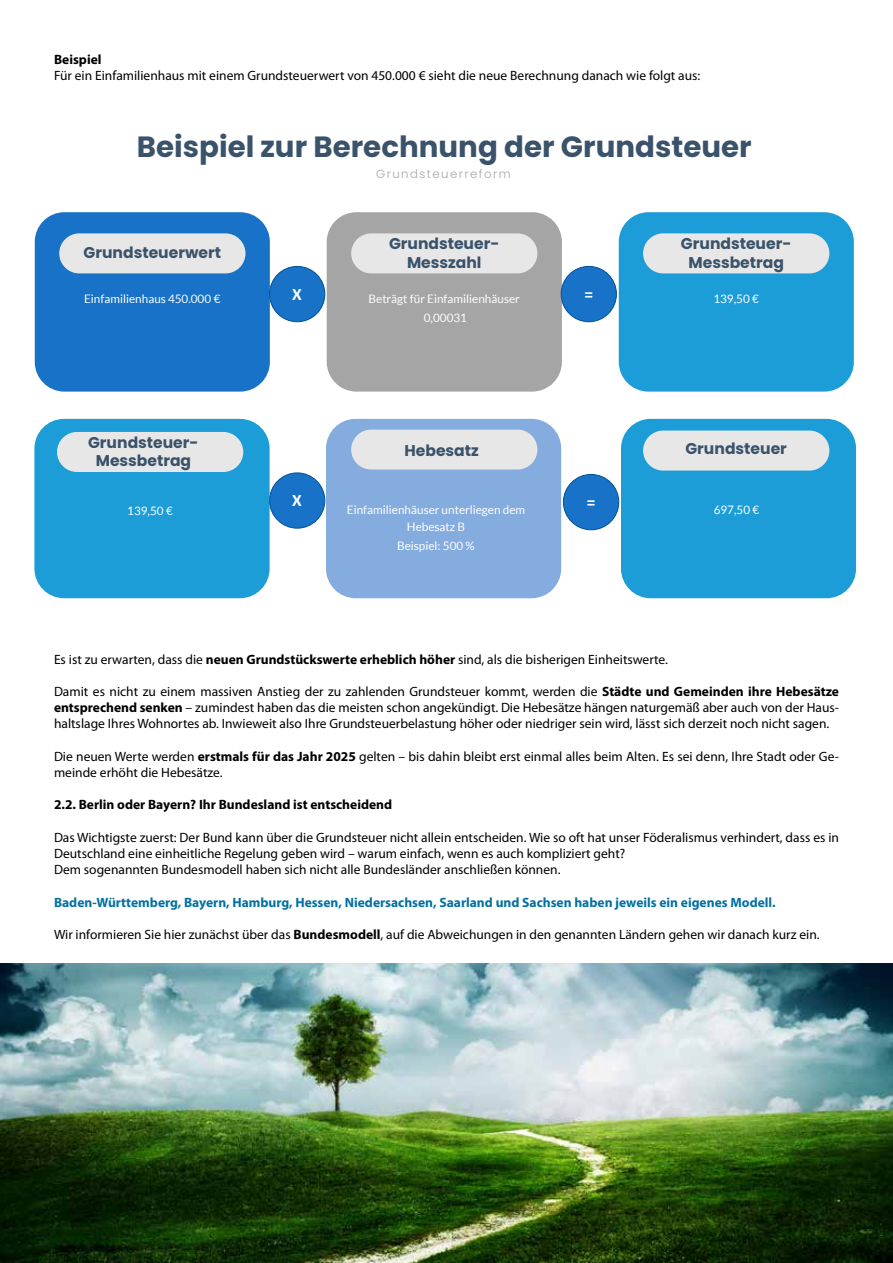
<style>
.page{position:relative;width:893px;height:1263px;background:#fff}
.page>*{position:absolute;margin:0;border:0;box-sizing:border-box;transform-origin:0 0}
.t1{font:700 29.25px "Poppins";color:#3a536b}
.t2{font:700 17.55px "Calibri";color:#fff}
.t3{font:700 15.6px/18.8px "Poppins";color:#3a536b;text-align:center}
.t4{font:13.5px/16.2px "Myriad Pro";color:#000}
.t5{font:700 13.5px "Myriad Pro";color:#0071a2}
.t6{font:700 13.5px "Myriad Pro";color:#000}
.t7{font:11.7px/19.4px "Lato";color:#fff;text-align:center}
.t8{font:300 11.7px "Poppins";letter-spacing:.12em;color:#a6a6a6}
.s1{font-weight:700}
</style>
<div class="page">
<div style="left:35px;top:212px;width:235px;height:180px;background:#1772c8;border-radius:30px"></div>
<div style="left:59px;top:233px;width:186px;height:40px;background:#e8e7e7;border-radius:20px"></div>
<div style="left:327px;top:212px;width:235px;height:180px;background:#a5a5a5;border-radius:30px"></div>
<div style="left:351px;top:233px;width:186px;height:40px;background:#e8e7e7;border-radius:20px"></div>
<div style="left:619px;top:212px;width:235px;height:180px;background:#1c9dd8;border-radius:30px"></div>
<div style="left:643px;top:233px;width:186px;height:40px;background:#e8e7e7;border-radius:20px"></div>
<div style="left:270px;top:266px;width:55px;height:56px;background:#1772c8;border-radius:50%"></div>
<div style="left:269px;top:266px;width:56px;height:56px;border:1px solid #035192;border-radius:50%"></div>
<div style="left:561px;top:266px;width:55px;height:56px;background:#1772c8;border-radius:50%"></div>
<div style="left:561px;top:266px;width:56px;height:56px;border:1px solid #035192;border-radius:50%"></div>
<div style="left:326px;top:419px;width:235px;height:179px;background:#84acdf;border-radius:30px"></div>
<div style="left:34px;top:419px;width:236px;height:179px;background:#1c9dd8;border-radius:30px"></div>
<div style="left:57px;top:432px;width:186px;height:40px;background:#e8e7e7;border-radius:20px"></div>
<div style="left:270px;top:473px;width:55px;height:55px;background:#1772c8;border-radius:50%"></div>
<div style="left:269px;top:472px;width:56px;height:57px;border:1px solid #035192;border-radius:50%"></div>
<div style="left:351px;top:430px;width:186px;height:39px;background:#e8e7e7;border-radius:20px"></div>
<div style="left:563px;top:474px;width:56px;height:56px;background:#1772c8;border-radius:50%"></div>
<div style="left:563px;top:474px;width:56px;height:56px;border:1px solid #035192;border-radius:50%"></div>
<div style="left:621px;top:419px;width:235px;height:179px;background:#1c9dd8;border-radius:30px"></div>
<div style="left:643px;top:431px;width:186px;height:40px;background:#e8e7e7;border-radius:20px"></div>
<img style="left:0;top:963px;width:893px;height:300px">
<p class="t6" style="left:54px;top:51px;width:49px">Beispiel</p>
<p class="t4" style="left:54px;top:67px;width:648px">Für ein Einfamilienhaus mit einem Grundsteuerwert von 450.000 € sieht die neue Berechnung danach wie folgt aus:</p>
<h1 class="t1" style="left:137px;top:130px;width:616px">Beispiel zur Berechnung der Grundsteuer</h1>
<p class="t8" style="left:376px;top:167px;width:136px">Grundsteuerreform</p>
<p class="t3" style="left:84px;top:244px;width:139px">Grundsteuerwert</p>
<p class="t3" style="left:389px;top:234px;width:112px">Grundsteuer-<br>Messzahl</p>
<p class="t3" style="left:681px;top:234px;width:112px">Grundsteuer-<br>Messbetrag</p>
<p class="t7" style="left:84px;top:289px;width:138px">Einfamilienhaus 450.000 €</p>
<p class="t7" style="left:369px;top:289px;width:153px">Beträgt für Einfamilienhäuser<br>0,00031</p>
<p class="t7" style="left:713px;top:289px;width:47px">139,50 €</p>
<p class="t2" style="left:292px;top:282px;width:11px">X</p>
<p class="t2" style="left:584px;top:282px;width:10px">=</p>
<p class="t3" style="left:88px;top:433px;width:112px">Grundsteuer-<br>Messbetrag</p>
<p class="t7" style="left:127px;top:501px;width:47px">139,50 €</p>
<p class="t2" style="left:292px;top:488px;width:11px">X</p>
<p class="t3" style="left:405px;top:441px;width:76px">Hebesatz</p>
<p class="t7" style="left:347px;top:501px;width:180px;line-height:16.6px">Einfamilienhäuser unterliegen dem<br>Hebesatz B</p>
<p class="t7" style="left:397px;top:536px;width:79px">Beispiel: 500 %</p>
<p class="t2" style="left:587px;top:490px;width:10px">=</p>
<p class="t3" style="left:685px;top:439px;width:103px">Grundsteuer</p>
<p class="t7" style="left:714px;top:500px;width:47px">697,50 €</p>
<p class="t4" style="left:54px;top:651px;width:615px">Es ist zu erwarten, dass die <span class="s1">neuen Grundstückswerte erheblich höher</span> sind, als die bisherigen Einheitswerte.</p>
<p class="t4" style="left:54px;top:683px;width:786px;text-align:justify">Damit es nicht zu einem massiven Anstieg der zu zahlenden Grundsteuer kommt, werden die <span class="s1">Städte und Gemeinden ihre Hebesätze entsprechend senken</span> – zumindest haben das die meisten schon angekündigt. Die Hebesätze hängen naturgemäß aber auch von der Haus&shy;haltslage Ihres Wohnortes ab. Inwieweit also Ihre Grundsteuerbelastung höher oder niedriger sein wird, lässt sich derzeit noch nicht sagen.</p>
<p class="t4" style="left:54px;top:748px;width:786px">Die neuen Werte werden <span class="s1">erstmals für das Jahr 2025</span> gelten – bis dahin bleibt erst einmal alles beim Alten. Es sei denn, Ihre Stadt oder Ge&shy;meinde erhöht die Hebesätze.</p>
<p class="t6" style="left:54px;top:796px;width:340px">2.2. Berlin oder Bayern? Ihr Bundesland ist entscheidend</p>
<p class="t4" style="left:54px;top:829px;width:786px">Das Wichtigste zuerst: Der Bund kann über die Grundsteuer nicht allein entscheiden. Wie so oft hat unser Föderalismus verhindert, dass es in<br>Deutschland eine einheitliche Regelung geben wird – warum einfach, wenn es auch kompliziert geht?<br>Dem sogenannten Bundesmodell haben sich nicht alle Bundesländer anschließen können.</p>
<p class="t5" style="left:54px;top:893px;width:723px">Baden-Württemberg, Bayern, Hamburg, Hessen, Niedersachsen, Saarland und Sachsen haben jeweils ein eigenes Modell.</p>
<p class="t4" style="left:54px;top:926px;width:767px">Wir informieren Sie hier zunächst über das <span class="s1">Bundesmodell</span>, auf die Abweichungen in den genannten Ländern gehen wir danach kurz ein.</p>
</div>
